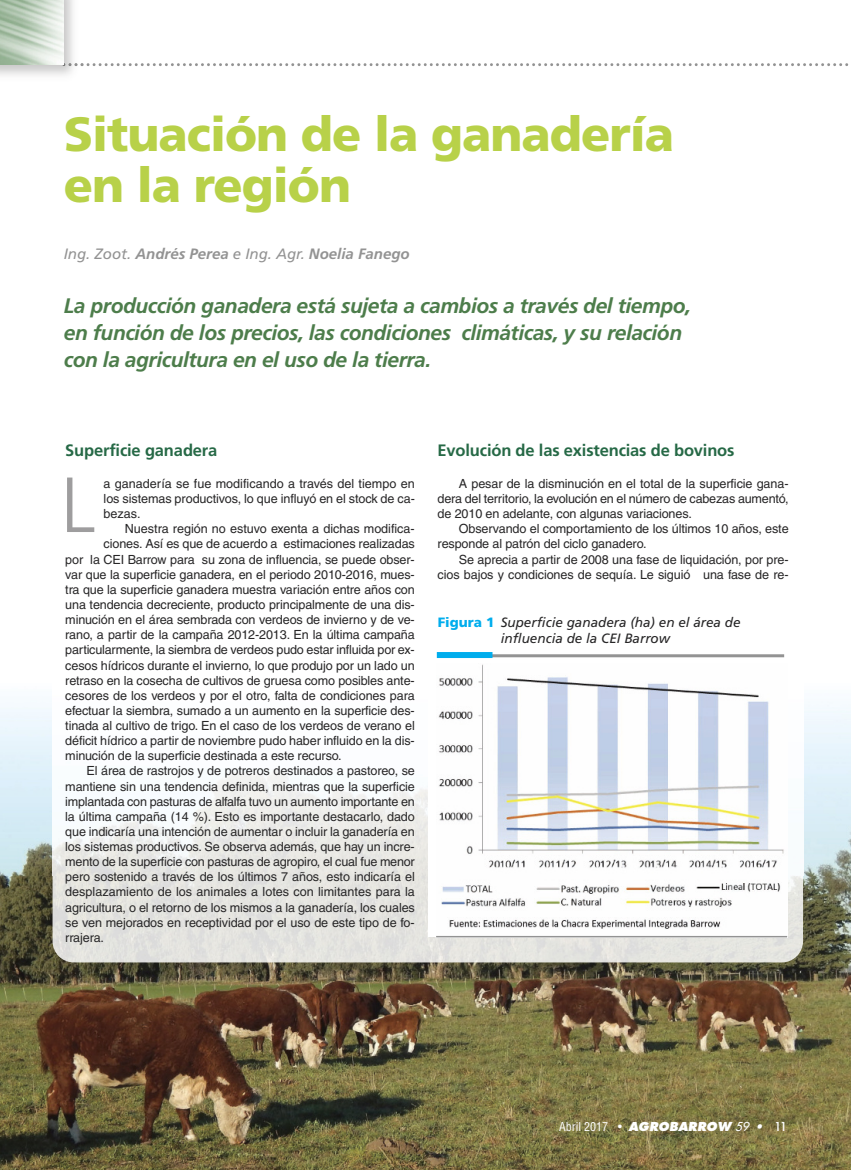
<style>
.page{position:relative;width:851px;height:1170px;background:#fff}
.page>*{position:absolute;margin:0;border:0;box-sizing:border-box;transform-origin:0 0}
.t1{font:300 78px "Frutiger";color:#9e9d9e}
.t2{font:900 48px/51px "Frutiger";letter-spacing:-.02em;color:#b8d149}
.t3{font:italic 700 21px/27px "Frutiger";letter-spacing:-.02em;color:#4d7d4b}
.t4{font:700 16.5px "Frutiger";letter-spacing:-.01em;color:#266946}
.t5{font:italic 700 15px "Frutiger";color:#939393}
.t6{font:italic 15px "Frutiger";color:#939393}
.t7{font:italic 13.5px/16.2px "Frutiger";color:#272627;text-align:center}
.t8{font:12.6px/15.1px "Helvetica";letter-spacing:-.01em;color:#272627;text-align:justify}
.t9{font:italic 800 12px "Futura";letter-spacing:.005em;color:#fff}
.s1{font-weight:400}
.s2{font-weight:900;font-style:normal;color:#00aded}
.s3{font-family:"Helvetica";font-weight:400;font-style:normal;font-stretch:condensed}
.s4{font-weight:500;font-style:normal}
</style>
<div class="page">
<img style="left:0;top:875px;width:850px;height:294px">
<img style="left:0;top:701px;width:850px;height:174px">
<div style="left:52px;top:941px;width:750px;height:21px;background:#e4e4df"></div>
<svg style="left:62px;top:63px;width:787px;height:3px"></svg>
<img style="left:0;top:0;width:64px;height:65px">
<div style="left:428px;top:603px;width:359px;height:334px;background:#fff"></div>
<img style="left:438px;top:664px;width:346px;height:265px">
<hr style="left:486px;top:654px;width:298px;height:3px;background:#939393">
<div style="left:437px;top:652px;width:55px;height:6px;background:#00aded"></div>
<hr style="left:436px;top:935px;width:351px;height:2px;background:#939393">
<h2 class="t2" style="left:64px;top:112px;width:611px">Situación de la ganadería en la región</h2>
<p class="t5" style="left:64px;top:247px;width:347px"><span class="s1">Ing. Zoot.</span> Andrés Perea <span class="s1">Ing. Agr.</span> Noelia Fanego</p>
<h3 class="t3" style="left:64px;top:293px;width:628px">La producción ganadera está sujeta a cambios a través del tiempo, en función de los precios, las condiciones climáticas, y su relación con la agricultura en el uso de la tierra.</h3>
<p class="t6" style="left:233px;top:247px;width:10px">e</p>
<h3 class="t4" style="left:65px;top:444px;width:153px">Superficie ganadera</h3>
<p class="t8" style="left:104px;top:477px;width:313px">a ganadería se fue modificando a través del tiempo en los sistemas productivos, lo que influyó en el stock de ca&shy;bezas.</p>
<p class="t8" style="left:125px;top:522px;width:291px">Nuestra región no estuvo exenta a dichas modifica-</p>
<p class="t8" style="left:104px;top:537px;width:313px">ciones. Así es que de acuerdo a estimaciones realizadas</p>
<p class="t8" style="left:65px;top:552px;width:351px">por la CEI Barrow para su zona de influencia, se puede obser-</p>
<p class="t8" style="left:65px;top:568px;width:351px">var que la superficie ganadera, en el periodo 2010-2016, mues-</p>
<p class="t8" style="left:65px;top:583px;width:351px">tra que la superficie ganadera muestra variación entre años con</p>
<p class="t8" style="left:65px;top:598px;width:351px">una tendencia decreciente, producto principalmente de una dis-</p>
<p class="t8" style="left:65px;top:613px;width:351px">minución en el área sembrada con verdeos de invierno y de ve-</p>
<p class="t8" style="left:65px;top:628px;width:351px">rano, a partir de la campaña 2012-2013. En la última campaña</p>
<p class="t8" style="left:65px;top:643px;width:351px">particularmente, la siembra de verdeos pudo estar influida por ex-</p>
<p class="t8" style="left:65px;top:658px;width:351px">cesos hídricos durante el invierno, lo que produjo por un lado un</p>
<p class="t8" style="left:65px;top:673px;width:351px">retraso en la cosecha de cultivos de gruesa como posibles ante-</p>
<p class="t8" style="left:65px;top:689px;width:351px">cesores de los verdeos y por el otro, falta de condiciones para</p>
<p class="t8" style="left:65px;top:704px;width:351px">efectuar la siembra, sumado a un aumento en la superficie des-</p>
<p class="t8" style="left:65px;top:719px;width:351px">tinada al cultivo de trigo. En el caso de los verdeos de verano el</p>
<p class="t8" style="left:65px;top:734px;width:351px">déficit hídrico a partir de noviembre pudo haber influido en la dis-</p>
<p class="t8" style="left:65px;top:749px;width:278px">minución de la superficie destinada a este recurso.</p>
<p class="t8" style="left:87px;top:764px;width:330px">El área de rastrojos y de potreros destinados a pastoreo, se</p>
<p class="t8" style="left:65px;top:779px;width:351px">mantiene sin una tendencia definida, mientras que la superficie</p>
<p class="t8" style="left:65px;top:794px;width:351px">implantada con pasturas de alfalfa tuvo un aumento importante en</p>
<p class="t8" style="left:65px;top:810px;width:351px">la última campaña (14 %). Esto es importante destacarlo, dado</p>
<p class="t8" style="left:65px;top:825px;width:351px">que indicaría una intención de aumentar o incluir la ganadería en</p>
<p class="t8" style="left:65px;top:840px;width:351px">los sistemas productivos. Se observa además, que hay un incre-</p>
<p class="t8" style="left:65px;top:855px;width:351px">mento de la superficie con pasturas de agropiro, el cual fue menor</p>
<p class="t8" style="left:65px;top:870px;width:351px">pero sostenido a través de los últimos 7 años, esto indicaría el</p>
<p class="t8" style="left:65px;top:885px;width:351px">desplazamiento de los animales a lotes con limitantes para la</p>
<p class="t8" style="left:65px;top:900px;width:351px">agricultura, o el retorno de los mismos a la ganadería, los cuales</p>
<p class="t8" style="left:65px;top:915px;width:351px">se ven mejorados en receptividad por el uso de este tipo de fo-</p>
<p class="t8" style="left:65px;top:930px;width:40px">rrajera.</p>
<h1 class="t1" style="left:61px;top:473px;width:36px">L</h1>
<h3 class="t4" style="left:437px;top:444px;width:298px">Evolución de las existencias de bovinos</h3>
<p class="t8" style="left:437px;top:477px;width:352px;text-indent:21px">A pesar de la disminución en el total de la superficie gana&shy;dera del territorio, la evolución en el número de cabezas aumentó, de 2010 en adelante, con algunas variaciones.</p>
<p class="t8" style="left:437px;top:522px;width:352px;text-indent:21px">Observando el comportamiento de los últimos 10 años, este responde al patrón del ciclo ganadero.</p>
<p class="t8" style="left:437px;top:552px;width:352px;text-align:right">Se aprecia a partir de 2008 una fase de liquidación, por pre&shy;cios bajos y condiciones de sequía. Le siguió una fase de re-</p>
<p class="t7" style="left:437px;top:615px;width:304px"><span class="s2">Figura 1</span> Superficie ganadera (ha) en el área de influencia de la CEI Barrow</p>
<p class="t9" style="left:559px;top:1121px;width:229px"><span class="s3">Abril 2017</span> <span class="s4">•</span> AGROBARROW <span class="s1">59</span> • <span class="s4">11</span></p>
</div>
